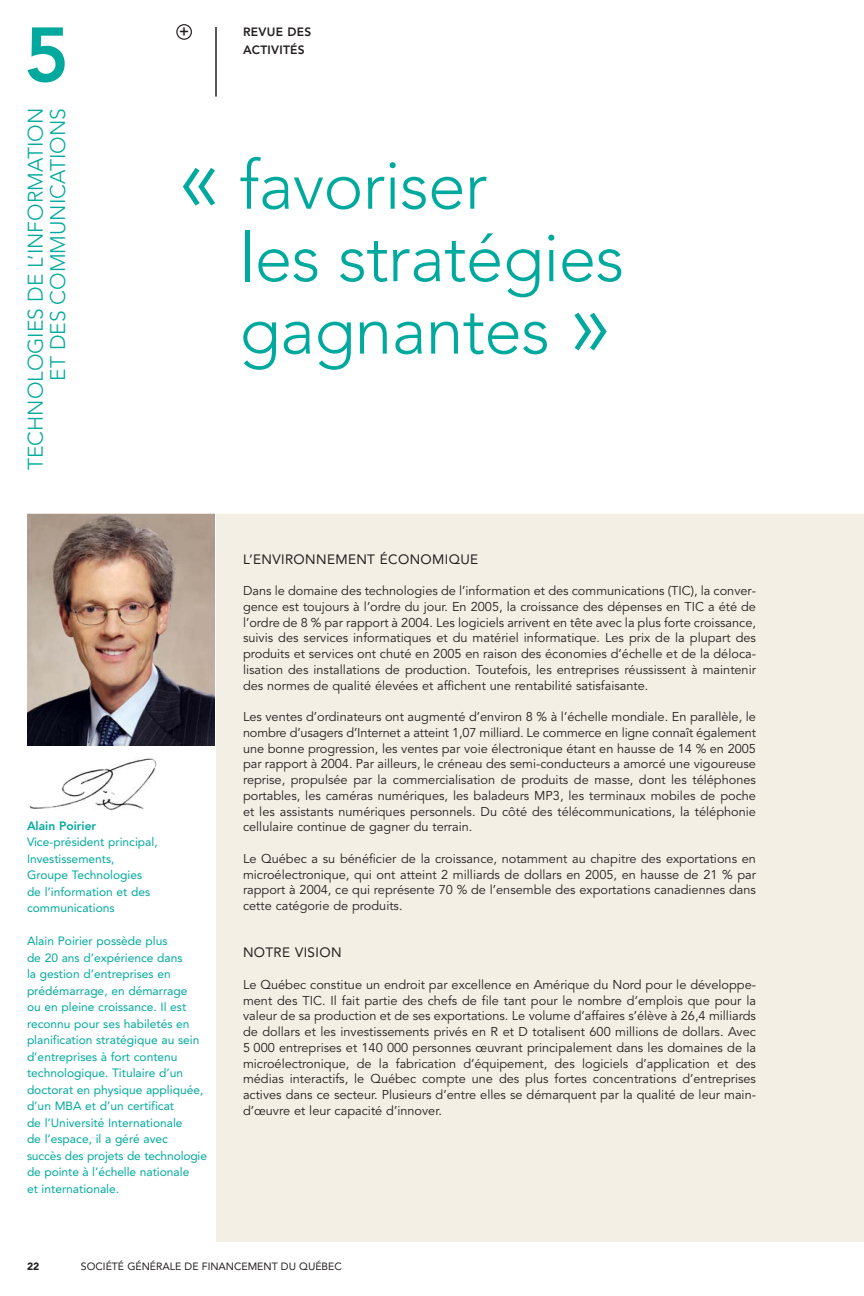
<style>
.page{position:relative;width:864px;height:1296px;background:#fff}
.page>*{position:absolute;margin:0;border:0;box-sizing:border-box;transform-origin:0 0}
.t1{font:800 76.5px "Avenir";color:#00a99d}
.t2{font:300 67.5px/72.4px "Avenir";letter-spacing:-.01em;color:#00a99d}
.t3{font:300 21px/22.4px "Avenir";color:#00a99d;text-align:right}
.t4{font:800 15px "Avenir";color:#231f20}
.t5{font:13.5px "Avenir";letter-spacing:.03em;color:#231f20}
.t6{font:12.75px/15.8px "Avenir";color:#231f20;text-align:justify}
.t7{font:12px/16.5px "Avenir";color:#00a99d}
.t8{font:800 12px/18px "Avenir";letter-spacing:.025em;color:#231f20}
.t9{font:800 12px "Avenir";color:#00a99d}
.t10{font:10.5px "Avenir";color:#231f20}
.t11{font:900 10.5px "Avenir";color:#231f20}
.s1{font-size:93px}
</style>
<div class="page">
<img style="left:29px;top:758px;width:128px;height:52px">
<div style="left:216px;top:513px;width:648px;height:729px;background:#f4efe4"></div>
<img style="left:27px;top:514px;width:187px;height:231px">
<hr style="left:215px;top:27px;width:2px;height:70px;background:#231f20">
<hr style="left:0;top:512px;width:864px;height:2px;background:#fff">
<svg style="left:176px;top:24px;width:16px;height:16px"></svg>
<h1 class="t1" style="left:24px;top:24px;width:47px">5</h1>
<p class="t4" style="left:179px;top:25px;width:11px">+</p>
<p class="t8" style="left:243px;top:24px;width:70px">REVUE DES<br>ACTIVITÉS</p>
<h3 class="t3" style="left:26px;top:470px;width:364px;rotate:-90deg">TECHNOLOGIES DE L’INFORMATION<br>ET DES COMMUNICATIONS</h3>
<h2 class="t2" style="left:239px;top:155px;width:387px;text-indent:-62px"><span class="s1">«</span> favoriser<br>les stratégies gagnantes <span class="s1">»</span></h2>
<p class="t9" style="left:27px;top:821px;width:71px">Alain Poirier</p>
<p class="t7" style="left:27px;top:835px;width:132px">Vice-président principal,<br>Investissements,<br>Groupe Technologies de l’information et des communications</p>
<p class="t7" style="left:27px;top:934px;width:182px">Alain Poirier possède plus<br>de 20 ans d’expérience dans<br>la gestion d’entreprises en prédémarrage, en démarrage<br>ou en pleine croissance. Il est reconnu pour ses habiletés en planification stratégique au sein d’entreprises à fort contenu technologique. Titulaire d’un doctorat en physique appliquée, d’un MBA et d’un certificat<br>de l’Université Internationale<br>de l’espace, il a géré avec<br>succès des projets de technologie de pointe à l’échelle nationale<br>et internationale.</p>
<p class="t5" style="left:243px;top:553px;width:237px">L’ENVIRONNEMENT ÉCONOMIQUE</p>
<p class="t6" style="left:243px;top:584px;width:515px">Dans le domaine des technologies de l’information et des communications (TIC), la conver&shy;gence est toujours à l’ordre du jour. En 2005, la croissance des dépenses en TIC a été de l’ordre de 8 % par rapport à 2004. Les logiciels arrivent en tête avec la plus forte croissance, suivis des services informatiques et du matériel informatique. Les prix de la plupart des produits et services ont chuté en 2005 en raison des économies d’échelle et de la déloca&shy;lisation des installations de production. Toutefois, les entreprises réussissent à maintenir des normes de qualité élevées et affichent une rentabilité satisfaisante.</p>
<p class="t6" style="left:243px;top:710px;width:515px">Les ventes d’ordinateurs ont augmenté d’environ 8 % à l’échelle mondiale. En parallèle, le nombre d’usagers d’Internet a atteint 1,07 milliard. Le commerce en ligne connaît également une bonne progression, les ventes par voie électronique étant en hausse de 14 % en 2005 par rapport à 2004. Par ailleurs, le créneau des semi-conducteurs a amorcé une vigoureuse reprise, propulsée par la commercialisation de produits de masse, dont les téléphones portables, les caméras numériques, les baladeurs MP3, les terminaux mobiles de poche et les assistants numériques personnels. Du côté des télécommunications, la téléphonie cellulaire continue de gagner du terrain.</p>
<p class="t6" style="left:243px;top:852px;width:515px">Le Québec a su bénéficier de la croissance, notamment au chapitre des exportations en microélectronique, qui ont atteint 2 milliards de dollars en 2005, en hausse de 21 % par rapport à 2004, ce qui représente 70 % de l’ensemble des exportations canadiennes dans cette catégorie de produits.</p>
<p class="t5" style="left:243px;top:947px;width:100px">NOTRE VISION</p>
<p class="t6" style="left:243px;top:978px;width:515px">Le Québec constitue un endroit par excellence en Amérique du Nord pour le développe&shy;ment des TIC. Il fait partie des chefs de file tant pour le nombre d’emplois que pour la valeur de sa production et de ses exportations. Le volume d’affaires s’élève à 26,4 milliards de dollars et les investissements privés en R et D totalisent 600 millions de dollars. Avec 5 000 entreprises et 140 000 personnes œuvrant principalement dans les domaines de la microélectronique, de la fabrication d’équipement, des logiciels d’application et des médias interactifs, le Québec compte une des plus fortes concentrations d’entreprises actives dans ce secteur. Plusieurs d’entre elles se démarquent par la qualité de leur main&shy;d’œuvre et leur capacité d’innover.</p>
<p class="t11" style="left:27px;top:1262px;width:14px">22</p>
<p class="t10" style="left:81px;top:1262px;width:262px">SOCIÉTÉ GÉNÉRALE DE FINANCEMENT DU QUÉBEC</p>
</div>
